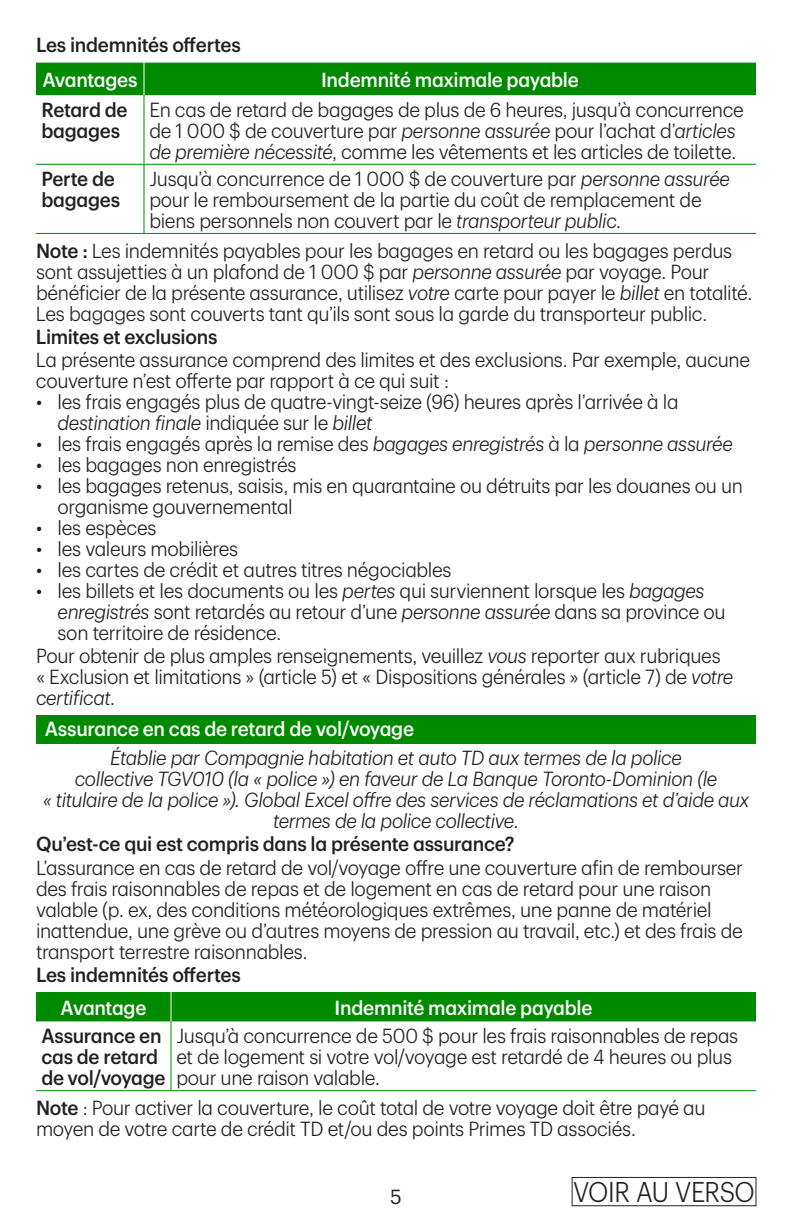
<style>
.page{position:relative;width:792px;height:1224px;background:#fff}
.page>*{position:absolute;margin:0;border:0;box-sizing:border-box;transform-origin:0 0}
.t1{font:300 28px "TD Graphik";letter-spacing:-.02em;color:#231f20;scale:.9 1}
.t2{font:300 20px/21px "TD Graphik";letter-spacing:-.02em;color:#231f20;scale:.95 1}
.t3{font:italic 300 20px/21px "TD Graphik";letter-spacing:-.02em;color:#231f20;text-align:center;scale:.95 1}
.t4{font:500 20px/21px "TD Graphik";letter-spacing:-.015em;color:#231f20;scale:.95 1}
.t5{font:500 20px "TD Graphik";letter-spacing:-.02em;color:#fff;scale:.95 1}
.t6{font:20px "TD Graphik";color:#231f20}
.s1{font-style:italic}
.s2{font-weight:500}
</style>
<div class="page">
<div style="left:572px;top:1177px;width:184px;height:29px;border:1px solid #231f20"></div>
<div style="left:36px;top:715px;width:720px;height:29px;background:#008a00"></div>
<div style="left:36px;top:63px;width:720px;height:32px;background:#008a00"></div>
<hr style="left:144px;top:63px;width:1px;height:32px;background:#fff">
<hr style="left:144px;top:95px;width:1px;height:69px;background:#008a00">
<hr style="left:36px;top:164px;width:108px;height:1px;background:#008a00">
<hr style="left:36px;top:233px;width:108px;height:1px;background:#008a00">
<hr style="left:144px;top:165px;width:1px;height:68px;background:#008a00">
<hr style="left:144px;top:164px;width:612px;height:1px;background:#008a00">
<hr style="left:144px;top:233px;width:612px;height:1px;background:#008a00">
<div style="left:36px;top:992px;width:720px;height:29px;background:#008a00"></div>
<hr style="left:170px;top:992px;width:2px;height:29px;background:#fff">
<hr style="left:36px;top:1090px;width:135px;height:1px;background:#008a00">
<hr style="left:170px;top:1021px;width:2px;height:69px;background:#008a00">
<hr style="left:171px;top:1090px;width:585px;height:1px;background:#008a00">
<h5 class="t4" style="left:36px;top:33px;width:217px">Les indemnités offertes</h5>
<p class="t5" style="left:42px;top:65px;width:102px">Avantages</p>
<p class="t5" style="left:321px;top:65px;width:273px">Indemnité maximale payable</p>
<p class="t4" style="left:41px;top:98px;width:92px">Retard de bagages</p>
<p class="t2" style="left:149px;top:97px;width:627px">En cas de retard de bagages de plus de 6 heures, jusqu’à concurrence de 1 000 $ de couverture par <span class="s1">personne assurée</span> pour l’achat d’<span class="s1">articles de première nécessité</span>, comme les vêtements et les articles de toilette.</p>
<p class="t4" style="left:41px;top:167px;width:84px">Perte de bagages</p>
<p class="t2" style="left:149px;top:167px;width:613px">Jusqu’à concurrence de 1 000 $ de couverture par <span class="s1">personne assurée </span>pour le remboursement de la partie du coût de remplacement de biens personnels non couvert par le <span class="s1">transporteur public</span>.</p>
<p class="t2" style="left:36px;top:238px;width:756px"><span class="s2">Note :</span> Les indemnités payables pour les bagages en retard ou les bagages perdus sont assujetties à un plafond de 1 000 $ par <span class="s1">personne assurée</span> par voyage. Pour bénéficier de la présente assurance, utilisez <span class="s1">votre</span> carte pour payer le <span class="s1">billet</span> en totalité.<br>Les bagages sont couverts tant qu’ils sont sous la garde du transporteur public.</p>
<h5 class="t4" style="left:36px;top:325px;width:192px">Limites et exclusions</h5>
<p class="t2" style="left:36px;top:348px;width:753px">La présente assurance comprend des limites et des exclusions. Par exemple, aucune couverture n’est offerte par rapport à ce qui suit :</p>
<p class="t2" style="left:58px;top:390px;width:655px;text-indent:-22px">• les frais engagés plus de quatre‑vingt‑seize (96) heures après l’arrivée à la <span class="s1">destination finale</span> indiquée sur le <span class="s1">billet</span></p>
<p class="t2" style="left:36px;top:432px;width:735px">• les frais engagés après la remise des <span class="s1">bagages enregistrés</span> à la <span class="s1">personne assurée</span></p>
<p class="t2" style="left:36px;top:453px;width:276px">• les bagages non enregistrés</p>
<p class="t2" style="left:58px;top:474px;width:723px;text-indent:-22px">• les bagages retenus, saisis, mis en quarantaine ou détruits par les douanes ou un organisme gouvernemental</p>
<p class="t2" style="left:36px;top:516px;width:128px">• les espèces</p>
<p class="t2" style="left:36px;top:537px;width:214px">• les valeurs mobilières</p>
<p class="t2" style="left:36px;top:558px;width:439px">• les cartes de crédit et autres titres négociables</p>
<p class="t2" style="left:58px;top:579px;width:705px;text-indent:-22px">• les billets et les documents ou les <span class="s1">pertes</span> qui surviennent lorsque les <span class="s1">bagages enregistrés</span> sont retardés au retour d’une <span class="s1">personne assurée</span> dans sa province ou son territoire de résidence.</p>
<p class="t2" style="left:36px;top:644px;width:736px">Pour obtenir de plus amples renseignements, veuillez <span class="s1">vous</span> reporter aux rubriques « Exclusion et limitations » (article 5) et « Dispositions générales » (article 7) de <span class="s1">votre certificat</span>.</p>
<h4 class="t5" style="left:45px;top:713px;width:390px">Assurance en cas de retard de vol/voyage</h4>
<p class="t3" style="left:43px;top:746px;width:745px">Établie par Compagnie habitation et auto TD aux termes de la police<br>collective TGV010 (la « police ») en faveur de La Banque Toronto‑Dominion (le<br>« titulaire de la police »). Global Excel offre des services de réclamations et d’aide aux termes de la police collective.</p>
<h5 class="t4" style="left:36px;top:832px;width:505px">Qu’est‑ce qui est compris dans la présente assurance?</h5>
<p class="t2" style="left:36px;top:855px;width:746px">L’assurance en cas de retard de vol/voyage offre une couverture afin de rembourser des frais raisonnables de repas et de logement en cas de retard pour une raison valable (p. ex, des conditions météorologiques extrêmes, une panne de matériel inattendue, une grève ou d’autres moyens de pression au travail, etc.) et des frais de transport terrestre raisonnables.</p>
<h5 class="t4" style="left:36px;top:962px;width:217px">Les indemnités offertes</h5>
<p class="t5" style="left:61px;top:992px;width:92px">Avantage</p>
<p class="t5" style="left:335px;top:992px;width:273px">Indemnité maximale payable</p>
<p class="t4" style="left:41px;top:1024px;width:132px">Assurance en cas de retard de vol/voyage</p>
<p class="t2" style="left:176px;top:1024px;width:593px">Jusqu’à concurrence de 500 $ pour les frais raisonnables de repas et de logement si votre vol/voyage est retardé de 4 heures ou plus pour une raison valable.</p>
<p class="t2" style="left:36px;top:1096px;width:706px"><span class="s2">Note</span> : Pour activer la couverture, le coût total de votre voyage doit être payé au moyen de votre carte de crédit TD et/ou des points Primes TD associés.</p>
<p class="t6" style="left:390px;top:1182px;width:13px">5</p>
<h1 class="t1" style="left:573px;top:1171px;width:204px">VOIR AU VERSO</h1>
</div>
